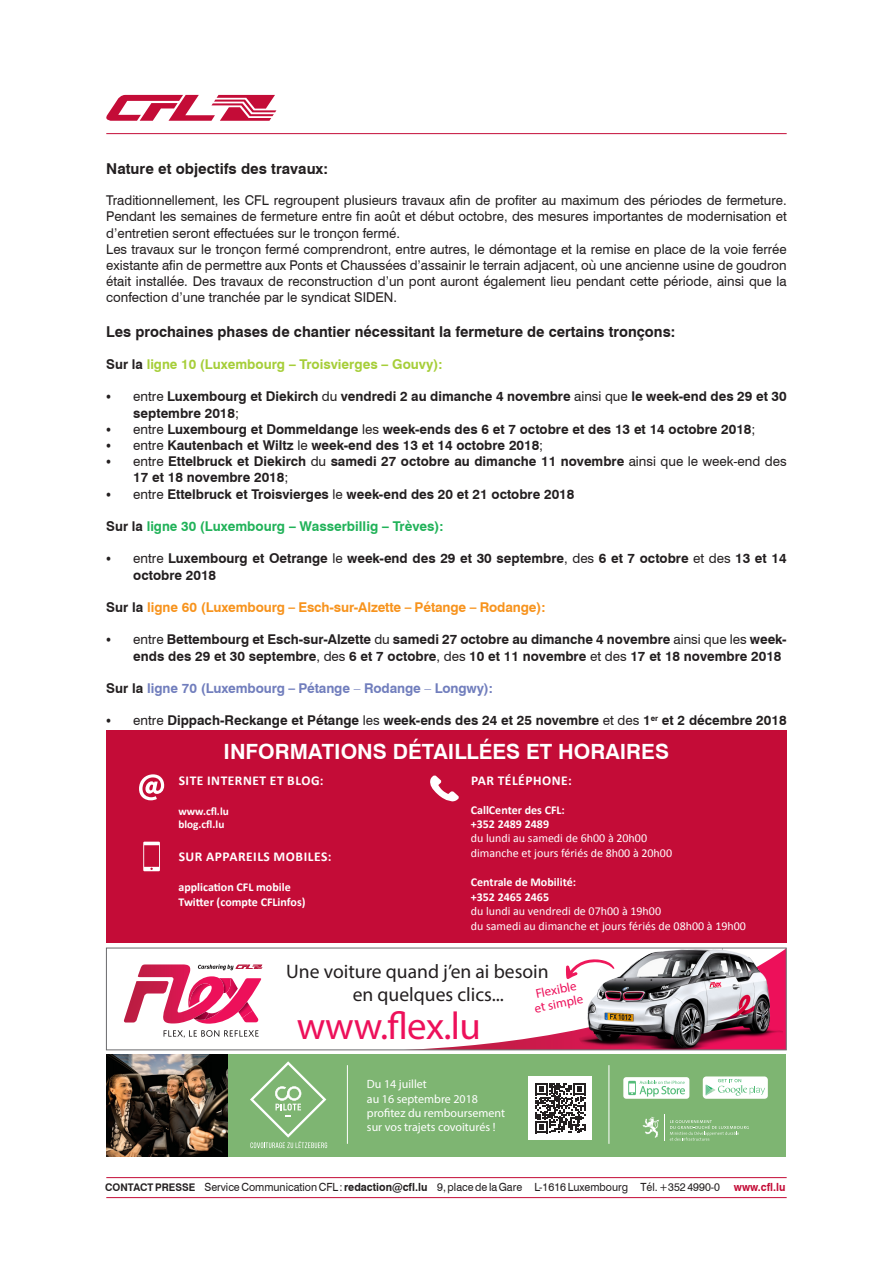
<style>
.page{position:relative;width:893px;height:1263px;background:#fff}
.page>*{position:absolute;margin:0;border:0;box-sizing:border-box;transform-origin:0 0}
.t1{font:38.85px "Myriad Pro";letter-spacing:-.01em;color:#ed105a}
.t2{font:700 21px "Swiss 721 BT";color:#fff}
.t3{font:19.65px "Myriad Pro";color:#231f20}
.t4{font:700 15px "Swiss 721 BT";color:#231f20}
.t5{font:700 13.5px/16.2px "Swiss 721 BT";color:#231f20}
.t6{font:13.5px/16.2px "Swiss 721 BT";color:#231f20;text-align:justify}
.t7{font:700 13.5px "Swiss 721 BT";letter-spacing:-.01em;color:#f7931d}
.t8{font:700 13.5px "Calibri";letter-spacing:.04em;color:#fff}
.t9{font:700 13.5px "Swiss 721 BT";letter-spacing:-.01em;color:#717ebd}
.t10{font:700 13.5px "Swiss 721 BT";color:#21b259}
.t11{font:700 13.5px "Swiss 721 BT";color:#a6ce39}
.t12{font:12.9px "Myriad Pro";color:#ed105a}
.t13{font:12px/14.4px "Calibri";color:#fff}
.t14{font:12px "Myriad Pro";color:#fff}
.t15{font:700 12px/14.4px "Calibri";color:#fff}
.t16{font:11.25px "Swiss 721 BT";color:#231f20;scale:.95 1}
.t17{font:700 11.25px/13.5px "Calibri";color:#fff}
.s1{color:#231f20}
.s2{font-family:"Source Sans Pro";font-weight:400;font-size:16.5px}
.s3{font-weight:400}
.s4{font-family:"Calibri"}
.s5{font-weight:700}
.s6{font-weight:700;font-size:10.5px}
.s7{font-weight:700;color:#c40c37}
</style>
<div class="page">
<svg style="left:106px;top:95px;width:170px;height:26px"></svg>
<hr style="left:106px;top:1197px;width:681px;height:1px;background:#c40c37">
<hr style="left:106px;top:1177px;width:681px;height:1px;background:#c40c37">
<hr style="left:106px;top:133px;width:681px;height:1px;background:#c40c37">
<div style="left:106px;top:730px;width:680px;height:213px;background:#c40c37"></div>
<svg style="left:143px;top:842px;width:17px;height:29px"></svg>
<svg style="left:139px;top:774px;width:25px;height:26px"></svg>
<svg style="left:430px;top:775px;width:29px;height:27px"></svg>
<div style="left:202px;top:1054px;width:584px;height:102px;background:#7eb572"></div>
<svg style="left:642px;top:1114px;width:107px;height:27px"></svg>
<div style="left:623px;top:1077px;width:66px;height:22px;background:#fff;border-radius:3px"></div>
<svg style="left:628px;top:1081px;width:57px;height:15px"></svg>
<div style="left:703px;top:1076px;width:65px;height:23px;background:#fff;border-radius:3px"></div>
<svg style="left:706px;top:1079px;width:59px;height:17px"></svg>
<hr style="left:347px;top:1065px;width:1px;height:79px;background:#fff">
<svg style="left:250px;top:1061px;width:77px;height:87px"></svg>
<img style="left:106px;top:1054px;width:121px;height:102px">
<div style="left:528px;top:1076px;width:64px;height:64px;background:#fff"></div>
<svg style="left:535px;top:1083px;width:50px;height:50px"></svg>
<hr style="left:609px;top:1065px;width:1px;height:79px;background:#fff">
<div style="left:106px;top:948px;width:680px;height:102px;border:1px solid #69696c"></div>
<svg style="left:164px;top:1030px;width:95px;height:7px"></svg>
<svg style="left:124px;top:964px;width:138px;height:60px"></svg>
<img style="left:194px;top:1011px;width:16px;height:9px">
<img style="left:238px;top:1001px;width:15px;height:17px">
<svg style="left:404px;top:948px;width:382px;height:102px"></svg>
<p class="t4" style="left:106px;top:160px;width:223px">Nature et objectifs des travaux:</p>
<p class="t6" style="left:106px;top:192px;width:682px">Traditionnellement, les CFL regroupent plusieurs travaux afin de profiter au maximum des périodes de fermeture.<br>Pendant les semaines de fermeture entre fin août et début octobre, des mesures importantes de modernisation et d’entretien seront effectuées sur le tronçon fermé.</p>
<p class="t6" style="left:106px;top:241px;width:682px">Les travaux sur le tronçon fermé comprendront, entre autres, le démontage et la remise en place de la voie ferrée existante afin de permettre aux Ponts et Chaussées d’assainir le terrain adjacent, où une ancienne usine de goudron était installée. Des travaux de reconstruction d’un pont auront également lieu pendant cette période, ainsi que la confection d’une tranchée par le syndicat SIDEN.</p>
<p class="t4" style="left:106px;top:322px;width:570px">Les prochaines phases de chantier nécessitant la fermeture de certains tronçons:</p>
<p class="t11" style="left:106px;top:356px;width:338px"><span class="s1">Sur la</span> ligne 10 (Luxembourg – Troisvierges – Gouvy):</p>
<p class="t5" style="left:133px;top:388px;width:655px;text-indent:-27px"><span class="s2">•</span> <span class="s3">entre</span> Luxembourg et Diekirch <span class="s3">du</span> vendredi 2 au dimanche 4 novembre <span class="s3">ainsi que</span> le week-end des 29 et 30 septembre 2018<span class="s3">;</span></p>
<p class="t5" style="left:106px;top:421px;width:651px"><span class="s2">•</span> <span class="s3">entre</span> Luxembourg et Dommeldange <span class="s3">les</span> week-ends des 6 et 7 octobre et des 13 et 14 octobre 2018<span class="s3">;</span></p>
<p class="t5" style="left:106px;top:437px;width:438px"><span class="s2">•</span> <span class="s3">entre</span> Kautenbach et Wiltz <span class="s3">le</span> week-end des 13 et 14 octobre 2018<span class="s3">;</span></p>
<p class="t5" style="left:133px;top:453px;width:655px;text-indent:-27px"><span class="s2">•</span> <span class="s3">entre</span> Ettelbruck et Diekirch <span class="s3">du</span> samedi 27 octobre au dimanche 11 novembre <span class="s3">ainsi que le week-end des<br></span>17 et 18 novembre 2018<span class="s3">;</span></p>
<p class="t5" style="left:106px;top:486px;width:470px"><span class="s2">•</span> <span class="s3">entre</span> Ettelbruck et Troisvierges <span class="s3">le</span> week-end des 20 et 21 octobre 2018</p>
<p class="t10" style="left:106px;top:518px;width:339px"><span class="s1">Sur la</span> ligne 30 (Luxembourg – Wasserbillig – Trèves):</p>
<p class="t5" style="left:133px;top:550px;width:655px;text-indent:-27px"><span class="s2">•</span> <span class="s3">entre</span> Luxembourg et Oetrange <span class="s3">le</span> week-end des 29 et 30 septembre<span class="s3">, des</span> 6 et 7 octobre <span class="s3">et des</span> 13 et 14 octobre 2018</p>
<p class="t7" style="left:106px;top:599px;width:441px"><span class="s1">Sur la</span> ligne 60 (Luxembourg <span class="s4">–</span> Esch-sur-Alzette <span class="s4">–</span> Pétange <span class="s4">–</span> Rodange):</p>
<p class="t5" style="left:133px;top:631px;width:655px;text-indent:-27px"><span class="s2">•</span> <span class="s3">entre</span> Bettembourg et Esch-sur-Alzette <span class="s3">du</span> samedi 27 octobre au dimanche 4 novembre <span class="s3">ainsi que les</span> week&shy;ends des 29 et 30 septembre<span class="s3">, des</span> 6 et 7 octobre<span class="s3">, des</span> 10 et 11 novembre <span class="s3">et des</span> 17 et 18 novembre 2018</p>
<p class="t9" style="left:106px;top:680px;width:388px"><span class="s1">Sur la</span> ligne 70 (Luxembourg <span class="s4">–</span> Pétange <span class="s3">–</span> Rodange <span class="s3">–</span> Longwy):</p>
<p class="t5" style="left:106px;top:712px;width:682px"><span class="s2">•</span> <span class="s3">entre</span> Dippach-Reckange et Pétange <span class="s3">les</span> week-ends des 24 et 25 novembre <span class="s3">et des</span> 1<sup>er</sup> et 2 décembre 2018</p>
<p class="t2" style="left:224px;top:739px;width:447px">INFORMATIONS DÉTAILLÉES ET HORAIRES</p>
<p class="t8" style="left:471px;top:772px;width:102px">PAR TÉLÉPHONE:</p>
<p class="t13" style="left:471px;top:802px;width:203px"><span class="s5">CallCenter des CFL:<br>+352 2489 2489<br></span>du lundi au samedi de 6h00 à 20h00 dimanche et jours fériés de 8h00 à 20h00</p>
<p class="t13" style="left:471px;top:875px;width:277px"><span class="s5">Centrale de Mobilité:<br>+352 2465 2465<br></span>du lundi au vendredi de 07h00 à 19h00<br>du samedi au dimanche et jours fériés de 08h00 à 19h00</p>
<p class="t8" style="left:179px;top:772px;width:146px">SITE INTERNET ET BLOG:</p>
<p class="t17" style="left:178px;top:804px;width:52px">www.cfl.lu blog.cfl.lu</p>
<p class="t8" style="left:179px;top:847px;width:154px">SUR APPAREILS MOBILES:</p>
<p class="t15" style="left:178px;top:880px;width:129px">application CFL mobile<br>Twitter (compte CFLinfos)</p>
<p class="t3" style="left:286px;top:959px;width:264px">Une voiture quand j’en ai besoin</p>
<p class="t3" style="left:353px;top:983px;width:153px">en quelques clics...</p>
<p class="t1" style="left:297px;top:1002px;width:185px">www.flex.lu</p>
<p class="t12" style="left:534px;top:986px;width:43px;rotate:-11deg">Flexible</p>
<p class="t12" style="left:533px;top:1000px;width:51px;rotate:-11deg">et simple</p>
<p class="t14" style="left:367px;top:1077px;width:62px">Du 14 juillet</p>
<p class="t14" style="left:367px;top:1091px;width:113px">au 16 septembre 2018</p>
<p class="t14" style="left:367px;top:1106px;width:140px">profitez du remboursement</p>
<p class="t14" style="left:367px;top:1120px;width:130px">sur vos trajets covoiturés !</p>
<p class="t16" style="left:105px;top:1180px;width:718px"><span class="s6">CONTACT PRESSE</span> Service Communication CFL: <span class="s5">redaction@cfl.lu</span> 9, place de la Gare L-1616 Luxembourg Tél. +352 4990-0 <span class="s7">www.cfl.lu</span></p>
</div>
